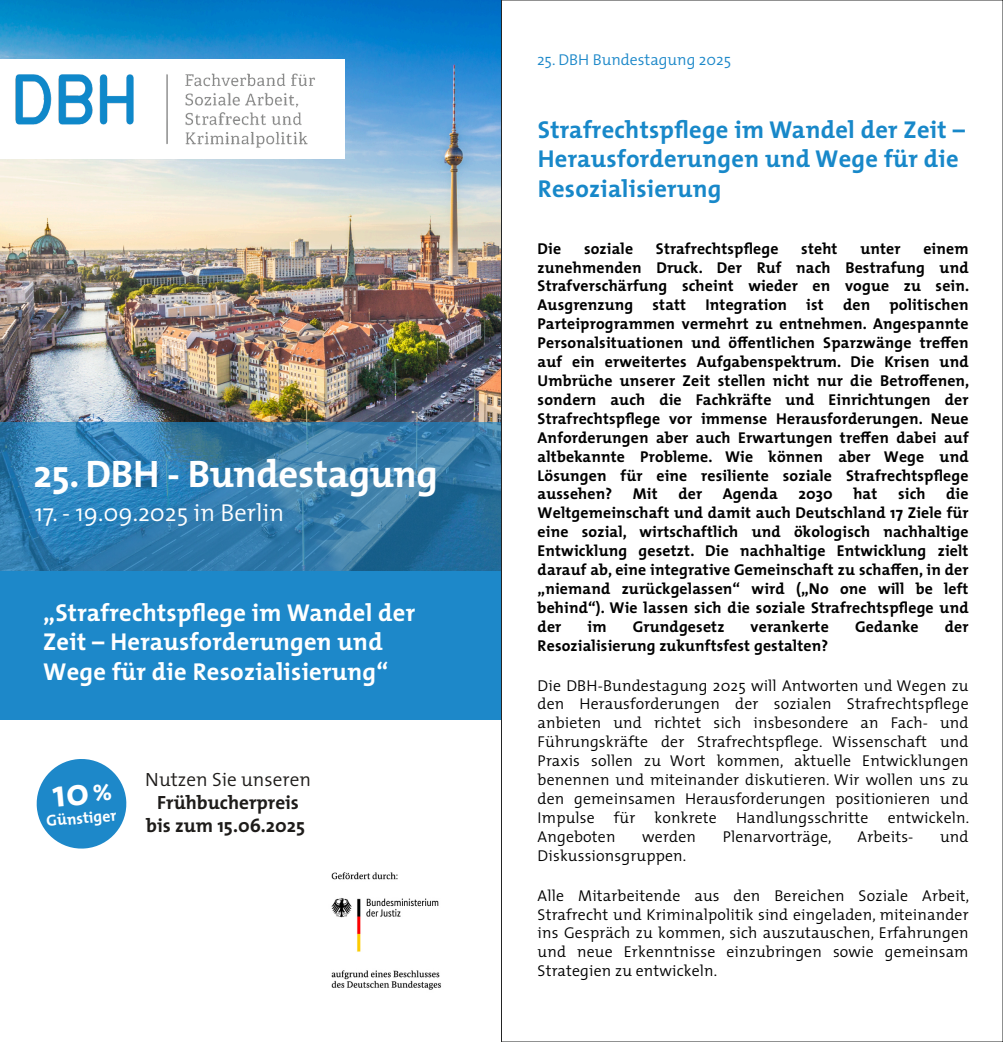
<style>
.page{position:relative;width:1003px;height:1042px;background:#fff}
.page>*{position:absolute;margin:0;border:0;box-sizing:border-box;transform-origin:0 0}
.t1{font:700 38.5px "The Mix";letter-spacing:-.01em;color:#fff}
.t2{font:700 24.5px "The Mix";letter-spacing:.01em;color:#fff}
.t3{font:700 24.5px "The Mix";letter-spacing:.01em;color:#1888c9}
.t4{font:300 24.5px "The Mix";color:#fff}
.t5{font:700 19.25px "The Mix";color:#1e1c1a}
.t6{font:300 19.25px "The Mix";color:#1e1c1a}
.t7{font:700 15.75px "The Mix";letter-spacing:.01em;color:#000}
.t8{font:300 15.75px "The Mix";letter-spacing:.01em;color:#000}
.t9{font:300 15.75px "The Mix";color:#1d88c9}
.t10{font:700 15.75px "The Mix";color:#fff}
</style>
<div class="page">
<div style="left:0;top:570px;width:501px;height:149px;background:#1d88c9"></div>
<img style="left:331px;top:872px;width:110px;height:118px">
<img style="left:0;top:0;width:501px;height:422px">
<img style="left:0;top:60px;width:344px;height:99px">
<div style="left:0;top:422px;width:501px;height:148px;background:#1d88c9;opacity:.67"></div>
<svg style="left:36px;top:759px;width:91px;height:90px"></svg>
<p class="t1" style="left:34px;top:458px;width:405px">25. DBH - Bundestagung</p>
<p class="t4" style="left:35px;top:502px;width:251px">17. - 19.09.2025 in Berlin</p>
<p class="t2" style="left:43px;top:602px;width:373px">„Strafrechtspflege im Wandel der</p>
<p class="t2" style="left:43px;top:632px;width:341px">Zeit – Herausforderungen und</p>
<p class="t2" style="left:43px;top:661px;width:346px">Wege für die Resozialisierung“</p>
<p class="t10" style="left:46px;top:814px;width:72px;rotate:-5deg">Günstiger</p>
<p class="t6" style="left:145px;top:771px;width:167px">Nutzen Sie unseren</p>
<p class="t5" style="left:157px;top:794px;width:143px">Frühbucherpreis</p>
<p class="t5" style="left:146px;top:818px;width:160px">bis zum 15.06.2025</p>
<p class="t9" style="left:537px;top:53px;width:196px">25. DBH Bundestagung 2025</p>
<p class="t3" style="left:537px;top:119px;width:428px">Strafrechtspflege im Wandel der Zeit –</p>
<p class="t3" style="left:537px;top:149px;width:422px">Herausforderungen und Wege für die</p>
<p class="t3" style="left:537px;top:178px;width:185px">Resozialisierung</p>
<p class="t7" style="left:537px;top:242px;width:25px">Die</p>
<p class="t7" style="left:583px;top:242px;width:51px">soziale</p>
<p class="t7" style="left:655px;top:242px;width:124px">Strafrechtspflege</p>
<p class="t7" style="left:801px;top:242px;width:38px">steht</p>
<p class="t7" style="left:860px;top:242px;width:42px">unter</p>
<p class="t7" style="left:923px;top:242px;width:47px">einem</p>
<p class="t7" style="left:537px;top:261px;width:432px">zunehmenden Druck. Der Ruf nach Bestrafung und</p>
<p class="t7" style="left:537px;top:280px;width:433px">Strafverschärfung scheint wieder en vogue zu sein.</p>
<p class="t7" style="left:537px;top:298px;width:432px">Ausgrenzung statt Integration ist den politischen</p>
<p class="t7" style="left:537px;top:317px;width:432px">Parteiprogrammen vermehrt zu entnehmen. Angespannte</p>
<p class="t7" style="left:537px;top:336px;width:432px">Personalsituationen und öffentlichen Sparzwänge treffen</p>
<p class="t7" style="left:537px;top:355px;width:432px">auf ein erweitertes Aufgabenspektrum. Die Krisen und</p>
<p class="t7" style="left:537px;top:374px;width:433px">Umbrüche unserer Zeit stellen nicht nur die Betroffenen,</p>
<p class="t7" style="left:537px;top:393px;width:432px">sondern auch die Fachkräfte und Einrichtungen der</p>
<p class="t7" style="left:537px;top:412px;width:432px">Strafrechtspflege vor immense Herausforderungen. Neue</p>
<p class="t7" style="left:537px;top:431px;width:432px">Anforderungen aber auch Erwartungen treffen dabei auf</p>
<p class="t7" style="left:537px;top:450px;width:432px">altbekannte Probleme. Wie können aber Wege und</p>
<p class="t7" style="left:537px;top:469px;width:432px">Lösungen für eine resiliente soziale Strafrechtspflege</p>
<p class="t7" style="left:537px;top:487px;width:76px">aussehen?</p>
<p class="t7" style="left:632px;top:487px;width:26px">Mit</p>
<p class="t7" style="left:678px;top:487px;width:25px">der</p>
<p class="t7" style="left:722px;top:487px;width:56px">Agenda</p>
<p class="t7" style="left:798px;top:487px;width:36px">2030</p>
<p class="t7" style="left:853px;top:487px;width:26px">hat</p>
<p class="t7" style="left:897px;top:487px;width:29px">sich</p>
<p class="t7" style="left:945px;top:487px;width:24px">die</p>
<p class="t7" style="left:537px;top:506px;width:432px">Weltgemeinschaft und damit auch Deutschland 17 Ziele für</p>
<p class="t7" style="left:537px;top:525px;width:432px">eine sozial, wirtschaftlich und ökologisch nachhaltige</p>
<p class="t7" style="left:537px;top:544px;width:432px">Entwicklung gesetzt. Die nachhaltige Entwicklung zielt</p>
<p class="t7" style="left:537px;top:563px;width:432px">darauf ab, eine integrative Gemeinschaft zu schaffen, in der</p>
<p class="t7" style="left:537px;top:582px;width:432px">„niemand zurückgelassen“ wird („No one will be left</p>
<p class="t7" style="left:537px;top:601px;width:432px">behind“). Wie lassen sich die soziale Strafrechtspflege und</p>
<p class="t7" style="left:537px;top:620px;width:25px">der</p>
<p class="t7" style="left:587px;top:620px;width:21px">im</p>
<p class="t7" style="left:632px;top:620px;width:93px">Grundgesetz</p>
<p class="t7" style="left:750px;top:620px;width:80px">verankerte</p>
<p class="t7" style="left:854px;top:620px;width:65px">Gedanke</p>
<p class="t7" style="left:944px;top:620px;width:25px">der</p>
<p class="t7" style="left:537px;top:639px;width:292px">Resozialisierung zukunftsfest gestalten?</p>
<p class="t8" style="left:537px;top:679px;width:432px">Die DBH-Bundestagung 2025 will Antworten und Wegen zu</p>
<p class="t8" style="left:537px;top:697px;width:432px">den Herausforderungen der sozialen Strafrechtspflege</p>
<p class="t8" style="left:537px;top:716px;width:432px">anbieten und richtet sich insbesondere an Fach- und</p>
<p class="t8" style="left:537px;top:735px;width:432px">Führungskräfte der Strafrechtspflege. Wissenschaft und</p>
<p class="t8" style="left:537px;top:754px;width:432px">Praxis sollen zu Wort kommen, aktuelle Entwicklungen</p>
<p class="t8" style="left:537px;top:773px;width:432px">benennen und miteinander diskutieren. Wir wollen uns zu</p>
<p class="t8" style="left:537px;top:792px;width:432px">den gemeinsamen Herausforderungen positionieren und</p>
<p class="t8" style="left:537px;top:811px;width:433px">Impulse für konkrete Handlungsschritte entwickeln.</p>
<p class="t8" style="left:537px;top:830px;width:79px">Angeboten</p>
<p class="t8" style="left:642px;top:830px;width:55px">werden</p>
<p class="t8" style="left:722px;top:830px;width:110px">Plenarvorträge,</p>
<p class="t8" style="left:857px;top:830px;width:57px">Arbeits-</p>
<p class="t8" style="left:939px;top:830px;width:30px">und</p>
<p class="t8" style="left:537px;top:849px;width:150px">Diskussionsgruppen.</p>
<p class="t8" style="left:537px;top:889px;width:433px">Alle Mitarbeitende aus den Bereichen Soziale Arbeit,</p>
<p class="t8" style="left:537px;top:907px;width:432px">Strafrecht und Kriminalpolitik sind eingeladen, miteinander</p>
<p class="t8" style="left:537px;top:926px;width:432px">ins Gespräch zu kommen, sich auszutauschen, Erfahrungen</p>
<p class="t8" style="left:537px;top:945px;width:432px">und neue Erkenntnisse einzubringen sowie gemeinsam</p>
<p class="t8" style="left:537px;top:964px;width:181px">Strategien zu entwickeln.</p>
</div>
